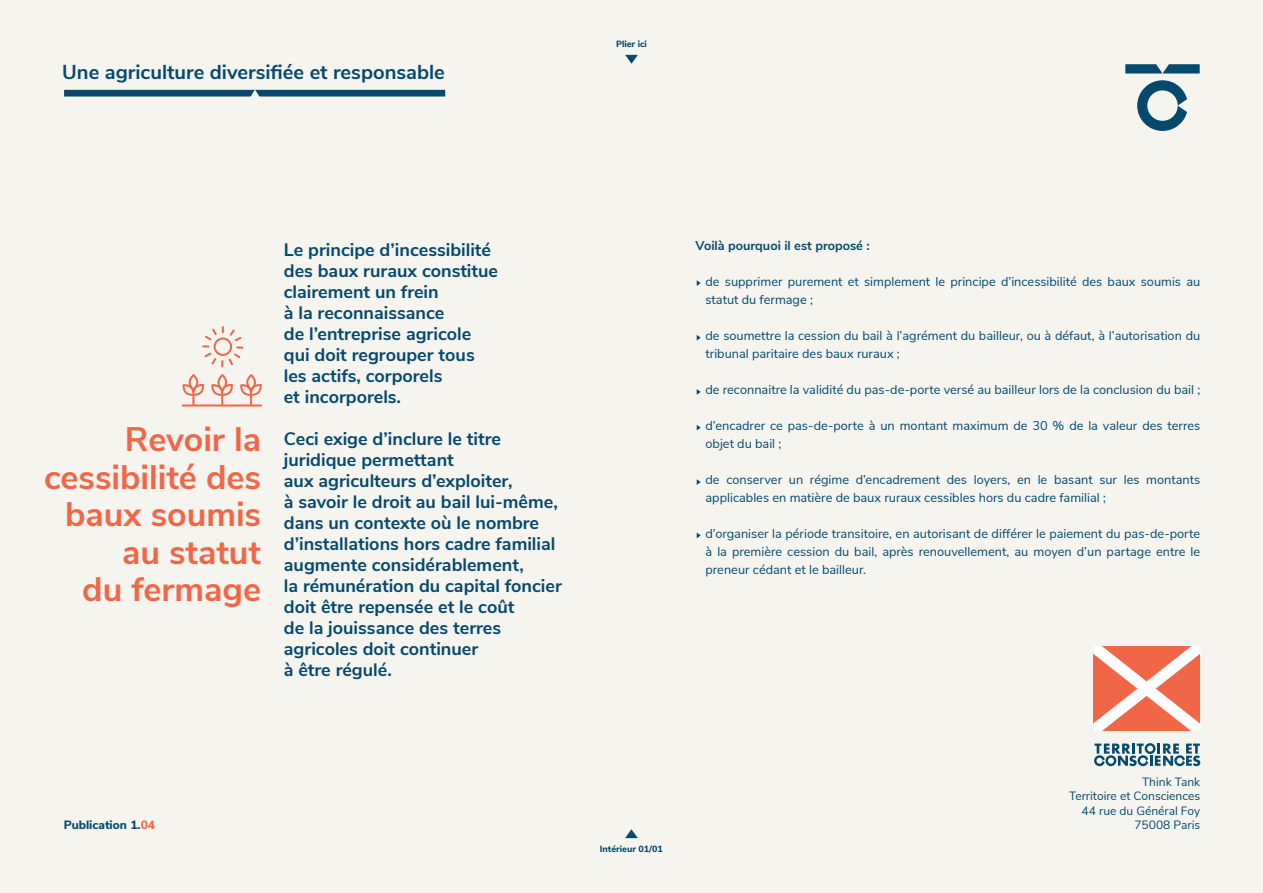
<style>
.page{position:relative;width:1263px;height:893px;background:#f5f4ef}
.page>*{position:absolute;margin:0;border:0;box-sizing:border-box;transform-origin:0 0}
.t1{font:700 33.9px/37.7px "Nunito Sans";color:#f26648;text-align:right}
.t2{font:700 20.1px "Nunito Sans";color:#06496d}
.t3{font:700 18px/21px "Nunito Sans";color:#06496d}
.t4{font:12.75px/18px "Nunito Sans";color:#06496d}
.t5{font:700 12.75px "Nunito Sans";color:#06496d}
.t6{font:12px/14.2px "Nunito Sans";color:#06496d;text-align:right}
.t7{font:800 12px "Nunito Sans";color:#06496d}
.t8{font:800 9px "Nunito Sans";color:#06496d}
.s1{color:#f26648}
</style>
<div class="page">
<svg style="left:182px;top:374px;width:80px;height:32px"></svg>
<svg style="left:202px;top:326px;width:41px;height:41px"></svg>
<svg style="left:697px;top:280px;width:4px;height:6px"></svg>
<svg style="left:697px;top:335px;width:4px;height:6px"></svg>
<svg style="left:697px;top:389px;width:4px;height:6px"></svg>
<svg style="left:697px;top:425px;width:4px;height:5px"></svg>
<svg style="left:697px;top:479px;width:4px;height:6px"></svg>
<svg style="left:697px;top:533px;width:4px;height:5px"></svg>
<svg style="left:1093px;top:646px;width:108px;height:85px"></svg>
<svg style="left:1125px;top:64px;width:75px;height:10px"></svg>
<svg style="left:1137px;top:80px;width:50px;height:51px"></svg>
<svg style="left:1094px;top:743px;width:106px;height:23px"></svg>
<svg style="left:64px;top:90px;width:381px;height:7px;background:#185677"></svg>
<svg style="left:625px;top:55px;width:13px;height:9px"></svg>
<svg style="left:625px;top:829px;width:13px;height:9px"></svg>
<h2 class="t2" style="left:62px;top:57px;width:384px">Une agriculture diversifiée et responsable</h2>
<p class="t8" style="left:616px;top:37px;width:32px">Plier ici</p>
<h1 class="t1" style="left:44px;top:418px;width:219px">Revoir la cessibilité des baux soumis au statut<br>du fermage</h1>
<h3 class="t3" style="left:284px;top:238px;width:216px">Le principe d’incessibilité des baux ruraux constitue clairement un frein<br>à la reconnaissance<br>de l’entreprise agricole qui doit regrouper tous les actifs, corporels<br>et incorporels.</h3>
<p class="t3" style="left:284px;top:427px;width:280px">Ceci exige d’inclure le titre juridique permettant<br>aux agriculteurs d’exploiter,<br>à savoir le droit au bail lui-même, dans un contexte où le nombre d’installations hors cadre familial augmente considérablement,<br>la rémunération du capital foncier doit être repensée et le coût<br>de la jouissance des terres agricoles doit continuer<br>à être régulé.</p>
<p class="t5" style="left:696px;top:237px;width:176px">Voilà pourquoi il est proposé :</p>
<p class="t4" style="left:705px;top:272px;width:496px">de supprimer purement et simplement le principe d’incessibilité des baux soumis au statut du fermage ;</p>
<p class="t4" style="left:705px;top:326px;width:496px">de soumettre la cession du bail à l’agrément du bailleur, ou à défaut, à l’autorisation du tribunal paritaire des baux ruraux ;</p>
<p class="t4" style="left:705px;top:380px;width:496px">de reconnaitre la validité du pas-de-porte versé au bailleur lors de la conclusion du bail ;</p>
<p class="t4" style="left:705px;top:416px;width:496px">d’encadrer ce pas-de-porte à un montant maximum de 30 % de la valeur des terres objet du bail ;</p>
<p class="t4" style="left:705px;top:470px;width:496px">de conserver un régime d’encadrement des loyers, en le basant sur les montants applicables en matière de baux ruraux cessibles hors du cadre familial ;</p>
<p class="t4" style="left:705px;top:524px;width:496px;text-align:justify">d’organiser la période transitoire, en autorisant de différer le paiement du pas-de-porte à la première cession du bail, après renouvellement, au moyen d’un partage entre le preneur cédant et le bailleur.</p>
<p class="t7" style="left:64px;top:816px;width:93px">Publication 1.<span class="s1">04</span></p>
<p class="t8" style="left:600px;top:842px;width:65px">Intérieur 01/01</p>
<p class="t6" style="left:1069px;top:774px;width:133px">Think Tank<br>Territoire et Consciences<br>44 rue du Général Foy<br>75008 Paris</p>
</div>
